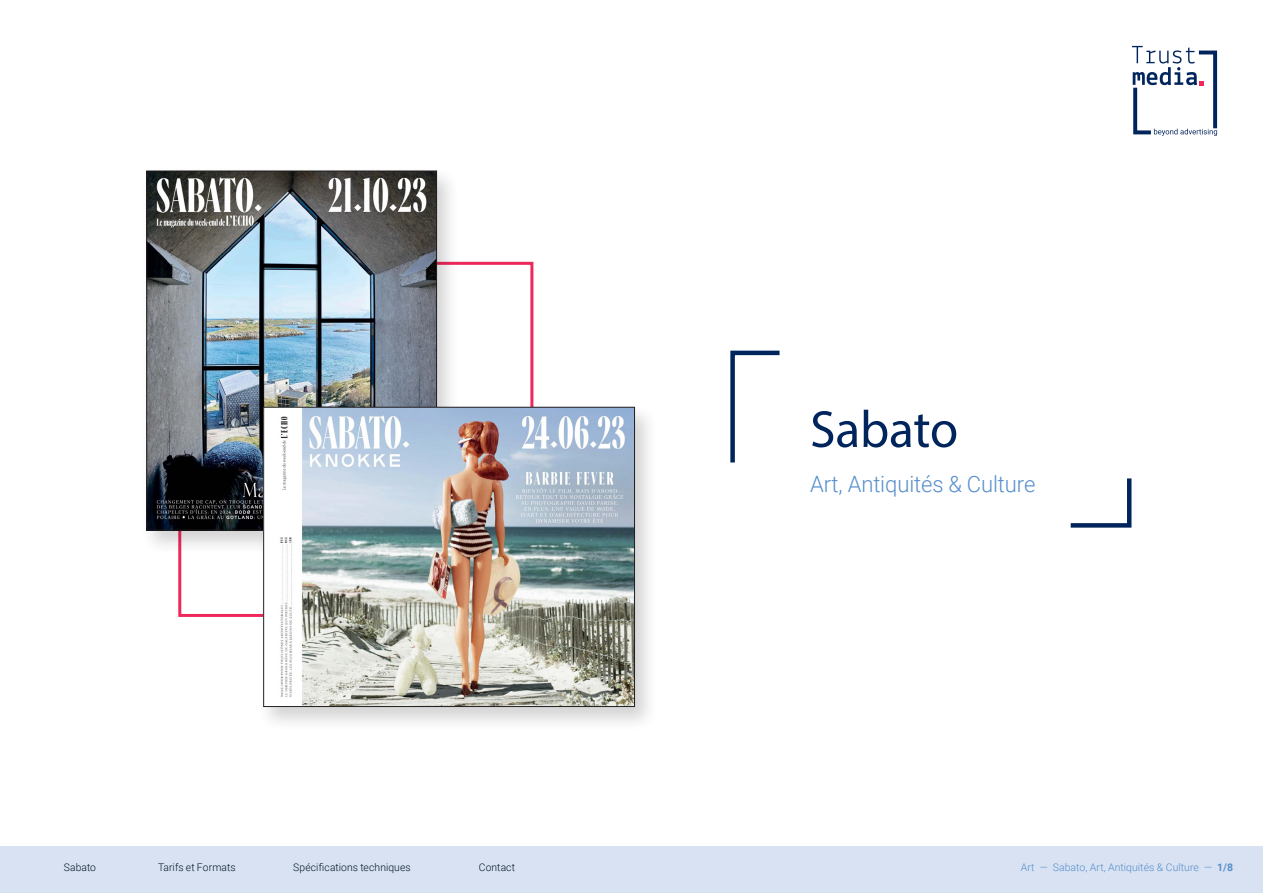
<style>
.page{position:relative;width:1263px;height:893px;background:#fff}
.page>*{position:absolute;margin:0;border:0;box-sizing:border-box;transform-origin:0 0}
.Titel{font:52.5px "Myriad Pro";letter-spacing:-.005em;color:#00255d}
.Subtitel{font:300 22.5px "Roboto";letter-spacing:-.005em;color:#578fcb}
.Footer_nav{font:300 10.5px "Roboto";letter-spacing:.01em;color:#001322}
.t1{font:300 10.5px "Roboto";color:#578fcb}
.s1{font-weight:700}
</style>
<div class="page">
<svg style="left:1132px;top:46px;width:86px;height:90px"></svg>
<div style="left:0;top:846px;width:1263px;height:47px;background:#d8e2f2"></div>
<div style="left:141px;top:167px;width:319px;height:388px;background:#231f20;opacity:.2"></div>
<img style="left:149px;top:173px;width:286px;height:355px">
<div style="left:258px;top:403px;width:400px;height:329px;background:#231f20;opacity:.2"></div>
<img style="left:266px;top:409px;width:367px;height:296px">
<div style="left:264px;top:407px;width:371px;height:300px;border:1px solid #231f20"></div>
<svg style="left:730px;top:350px;width:50px;height:113px"></svg>
<svg style="left:1070px;top:478px;width:62px;height:50px"></svg>
<p class="Titel" style="left:810px;top:397px;width:150px">Sabato</p>
<p class="Subtitel" style="left:810px;top:469px;width:227px">Art, Antiquités &amp; Culture</p>
<p class="Footer_nav" style="left:64px;top:860px;width:34px">Sabato</p>
<p class="Footer_nav" style="left:158px;top:860px;width:79px">Tarifs et Formats</p>
<p class="Footer_nav" style="left:293px;top:860px;width:119px">Spécifications techniques</p>
<p class="Footer_nav" style="left:479px;top:860px;width:38px">Contact</p>
<p class="t1" style="left:1021px;top:860px;width:214px">Art — Sabato, Art, Antiquités &amp; Culture — <span class="s1">1/8</span></p>
</div>
